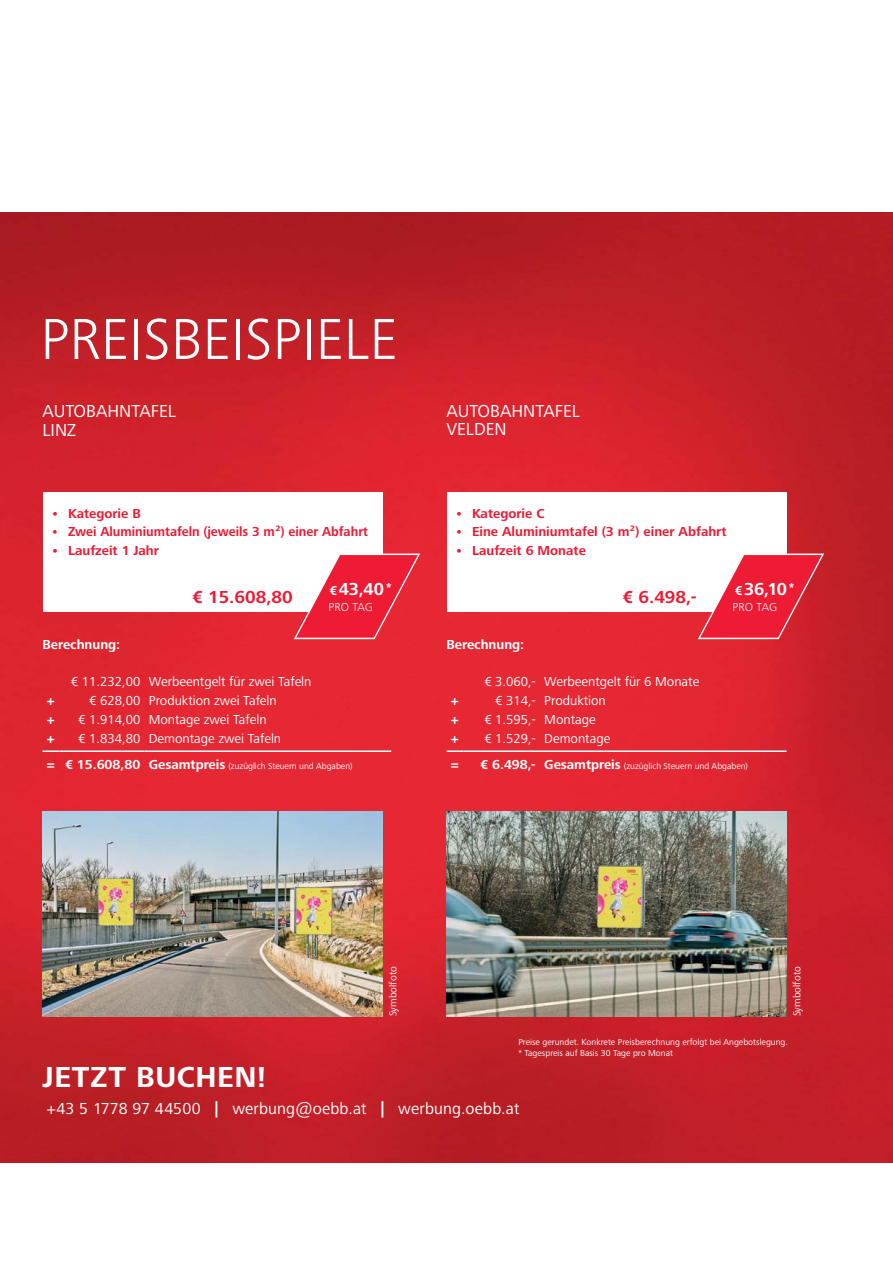
<style>
.page{position:relative;width:893px;height:1263px;background:#fff}
.page>*{position:absolute;margin:0;border:0;box-sizing:border-box;transform-origin:0 0}
.t1{font:300 60px "Frutiger Next Pro";color:#fff}
.t2{font:700 30px "Frutiger Next Pro";letter-spacing:.02em;color:#fff}
.t3{font:18px/18px "Frutiger Next Pro";color:#fff}
.t4{font:700 18px "Frutiger Next Pro";color:#ed1b34}
.t5{font:700 18px "Frutiger Next Pro";letter-spacing:-.01em;color:#fff;scale:.96 1}
.t6{font:700 18px "Frutiger Next Pro";letter-spacing:-.01em;color:#fff}
.t7{font:16.5px "Frutiger Next Pro";letter-spacing:.01em;color:#fff}
.t8{font:13.5px/18.8px "Frutiger Next Pro";color:#fff}
.t9{font:700 13.5px "Frutiger Next Pro";color:#ed1b34}
.t10{font:700 13.5px "Frutiger Next Pro";color:#ed1b34;scale:.96 1}
.t11{font:700 13.5px/18.8px "Frutiger Next Pro";color:#fff}
.t12{font:300 12px "Frutiger Next Pro";color:#fff}
.t13{font:10.5px "Frutiger Next Pro";color:#fff}
.t14{font:9px/10.8px "Frutiger Next Pro";color:#fff}
.s1{font-size:13.5px}
.s2{font-weight:700;font-size:13.5px}
.s3{font-weight:700}
</style>
<div class="page">
<img style="left:0;top:213px;width:893px;height:950px">
<div style="left:447px;top:492px;width:340px;height:119px;background:#fff"></div>
<div style="left:43px;top:492px;width:339px;height:119px;background:#fff"></div>
<img style="left:43px;top:812px;width:340px;height:204px">
<img style="left:446px;top:812px;width:341px;height:204px">
<svg style="left:446px;top:750px;width:17px;height:2px"></svg>
<hr style="left:463px;top:750px;width:324px;height:2px;background:#fff">
<svg style="left:43px;top:750px;width:17px;height:2px"></svg>
<hr style="left:60px;top:750px;width:85px;height:2px;background:#fff">
<hr style="left:145px;top:750px;width:246px;height:2px;background:#fff">
<svg style="left:293px;top:553px;width:128px;height:87px"></svg>
<svg style="left:697px;top:553px;width:128px;height:87px"></svg>
<h1 class="t1" style="left:40px;top:303px;width:359px">PREISBEISPIELE</h1>
<h3 class="t3" style="left:43px;top:403px;width:135px;line-height:18.8px">AUTOBAHNTAFEL<br>LINZ</h3>
<h3 class="t9" style="left:51px;top:507px;width:91px">• Kategorie B</h3>
<h3 class="t10" style="left:51px;top:525px;width:332px">• Zwei Aluminiumtafeln (jeweils 3 m²) einer Abfahrt</h3>
<h3 class="t9" style="left:51px;top:544px;width:110px">• Laufzeit 1 Jahr</h3>
<h3 class="t3" style="left:446px;top:403px;width:135px">AUTOBAHNTAFEL<br>VELDEN</h3>
<h3 class="t9" style="left:455px;top:507px;width:91px">• Kategorie C</h3>
<h3 class="t9" style="left:455px;top:525px;width:273px">• Eine Aluminiumtafel (3 m²) einer Abfahrt</h3>
<h3 class="t9" style="left:455px;top:544px;width:132px">• Laufzeit 6 Monate</h3>
<h3 class="t11" style="left:43px;top:636px;width:79px">Berechnung:</h3>
<h3 class="t6" style="left:345px;top:585px;width:38px;rotate:-7deg">€ 7,- <sup>*</sup></h3>
<p class="t14" style="left:349px;top:603px;width:35px;rotate:-7deg">PRO TAG</p>
<h3 class="t5" style="left:330px;top:580px;width:66px"><span class="s1">€</span>43,40<sup>*</sup></h3>
<h3 class="t12" style="left:329px;top:600px;width:46px">PRO TAG</h3>
<h3 class="t4" style="left:192px;top:588px;width:102px">€ 15.608,80</h3>
<h3 class="t4" style="left:623px;top:588px;width:76px">€ 6.498,-</h3>
<h3 class="t11" style="left:446px;top:636px;width:79px">Berechnung:</h3>
<h3 class="t8" style="left:71px;top:673px;width:242px">€ 11.232,00 Werbeentgelt für zwei Tafeln</h3>
<h3 class="t8" style="left:484px;top:673px;width:216px">€ 3.060,- Werbeentgelt für 6 Monate</h3>
<h3 class="t5" style="left:735px;top:580px;width:63px"><span class="s1">€</span>36,10 <sup>*</sup></h3>
<h3 class="t12" style="left:733px;top:600px;width:46px">PRO TAG</h3>
<h3 class="t6" style="left:749px;top:585px;width:37px;rotate:-7deg">€ 2,-<sup>*</sup></h3>
<p class="t14" style="left:752px;top:603px;width:35px;rotate:-7deg">PRO TAG</p>
<h3 class="t11" style="left:47px;top:692px;width:9px">+</h3>
<h3 class="t8" style="left:89px;top:692px;width:189px">€ 628,00 Produktion zwei Tafeln</h3>
<h3 class="t11" style="left:47px;top:711px;width:9px">+</h3>
<h3 class="t8" style="left:78px;top:711px;width:190px">€ 1.914,00 Montage zwei Tafeln</h3>
<h3 class="t11" style="left:47px;top:729px;width:9px">+</h3>
<h3 class="t8" style="left:78px;top:729px;width:204px">€ 1.834,80 Demontage zwei Tafeln</h3>
<p class="t14" style="left:47px;top:761px;width:307px"><span class="s2">= € 15.608,80 Gesamtpreis</span> (zuzüglich Steuern und Abgaben)</p>
<h3 class="t11" style="left:451px;top:692px;width:9px">+</h3>
<h3 class="t8" style="left:495px;top:692px;width:112px">€ 314,- Produktion</h3>
<h3 class="t11" style="left:451px;top:711px;width:9px">+ +</h3>
<h3 class="t8" style="left:484px;top:711px;width:53px">€ 1.595,- € 1.529,-</h3>
<h3 class="t8" style="left:544px;top:711px;width:68px">Montage<br>Demontage</h3>
<h3 class="t11" style="left:451px;top:756px;width:9px">=</h3>
<p class="t14" style="left:480px;top:761px;width:269px"><span class="s2">€ 6.498,- Gesamtpreis</span> (zuzüglich Steuern und Abgaben)</p>
<p class="t13" style="left:388px;top:1016px;width:52px;rotate:-90deg">Symbolfoto</p>
<p class="t13" style="left:792px;top:1016px;width:52px;rotate:-90deg">Symbolfoto</p>
<p class="t14" style="left:518px;top:1037px;width:271px">Preise gerundet. Konkrete Preisberechnung erfolgt bei Angebotslegung. * Tagespreis auf Basis 30 Tage pro Monat</p>
<h2 class="t2" style="left:43px;top:1063px;width:225px">JETZT BUCHEN!</h2>
<h3 class="t7" style="left:47px;top:1100px;width:474px">+43 5 1778 97 44500 <span class="s3">|</span> werbung@oebb.at <span class="s3">|</span> werbung.oebb.at</h3>
</div>
